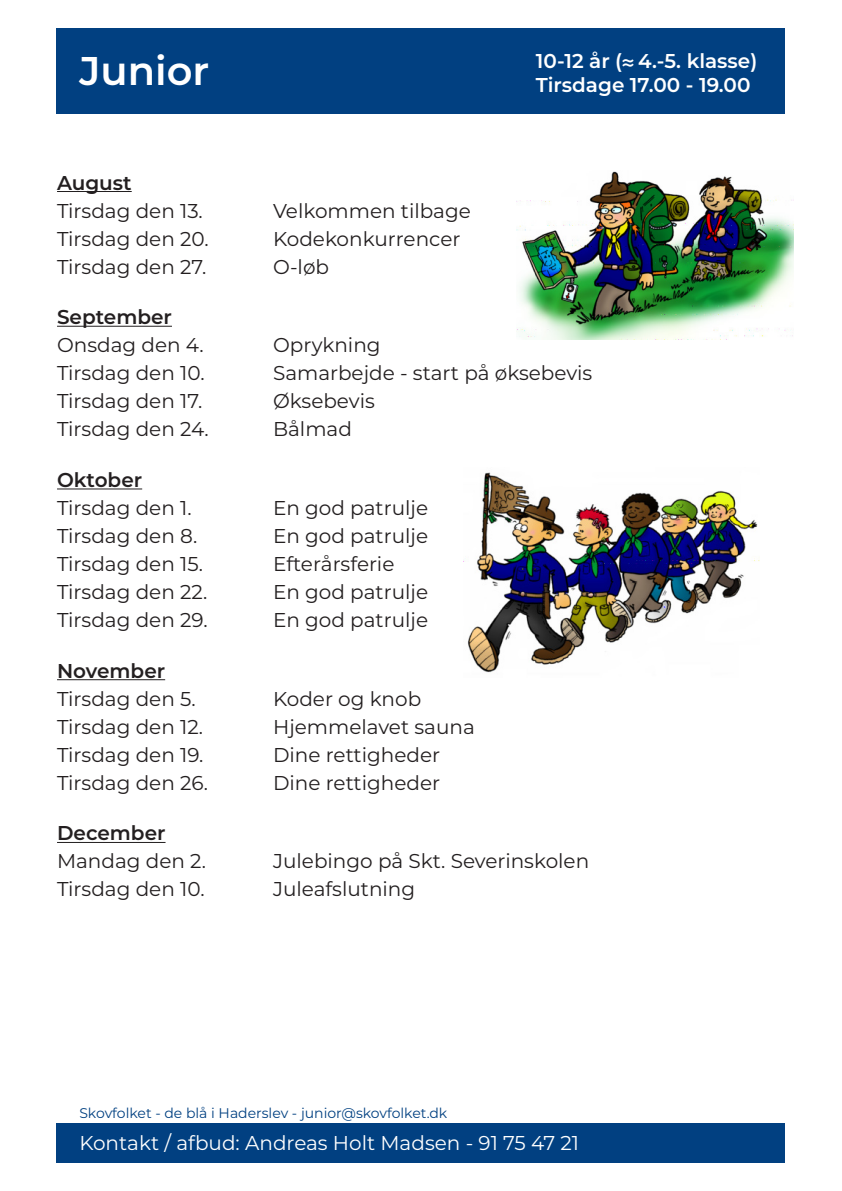
<style>
.page{position:relative;width:842px;height:1191px;background:#fff}
.page>*{position:absolute;margin:0;border:0;box-sizing:border-box;transform-origin:0 0}
.t1{font:600 40px "Montserrat";color:#fff}
.t2{font:20px/28px "Montserrat";color:#231f20}
.t3{font:600 20px/24px "Montserrat";color:#fff}
.t4{font:20px "Montserrat";color:#fff}
.t5{font:14px "Montserrat";color:#014081}
.s1{font-family:"Myriad Pro";font-weight:700}
.s2{font-weight:600}
</style>
<div class="page">
<hr style="left:57px;top:191px;width:75px;height:1px;background:#231f20">
<hr style="left:57px;top:326px;width:115px;height:1px;background:#231f20">
<hr style="left:57px;top:488px;width:85px;height:1px;background:#231f20">
<hr style="left:57px;top:679px;width:108px;height:1px;background:#231f20">
<hr style="left:57px;top:842px;width:109px;height:1px;background:#231f20">
<div style="left:57px;top:28px;width:728px;height:85px;background:#014081"></div>
<div style="left:57px;top:1123px;width:728px;height:39px;background:#014081"></div>
<img style="left:463px;top:472px;width:297px;height:201px">
<img style="left:517px;top:171px;width:276px;height:168px">
<p class="t1" style="left:79px;top:42px;width:131px">Junior</p>
<p class="t3" style="left:536px;top:48px;width:223px">10-12 år (<span class="s1">≈</span> 4.-5. klasse)<br>Tirsdage 17.00 - 19.00</p>
<p class="t2" style="left:57px;top:168px;width:147px"><span class="s2">August<br></span>Tirsdag den 13.</p>
<p class="t2" style="left:273px;top:196px;width:199px">Velkommen tilbage</p>
<p class="t2" style="left:57px;top:224px;width:153px">Tirsdag den 20.</p>
<p class="t2" style="left:273px;top:224px;width:189px">Kodekonkurrencer</p>
<p class="t2" style="left:57px;top:252px;width:151px">Tirsdag den 27.</p>
<p class="t2" style="left:273px;top:252px;width:58px">O-løb</p>
<p class="t2" style="left:57px;top:302px;width:148px"><span class="s2">September<br></span>Onsdag den 4.</p>
<p class="t2" style="left:273px;top:330px;width:109px">Oprykning</p>
<p class="t2" style="left:57px;top:358px;width:149px">Tirsdag den 10.</p>
<p class="t2" style="left:273px;top:358px;width:321px">Samarbejde - start på øksebevis</p>
<p class="t2" style="left:57px;top:386px;width:147px">Tirsdag den 17.</p>
<p class="t2" style="left:273px;top:386px;width:103px">Øksebevis</p>
<p class="t2" style="left:57px;top:414px;width:153px">Tirsdag den 24.</p>
<p class="t2" style="left:273px;top:414px;width:80px">Bålmad</p>
<p class="t2" style="left:57px;top:465px;width:136px"><span class="s2">Oktober<br></span>Tirsdag den 1.</p>
<p class="t2" style="left:273px;top:493px;width:157px">En god patrulje</p>
<p class="t2" style="left:57px;top:521px;width:142px">Tirsdag den 8.</p>
<p class="t2" style="left:273px;top:521px;width:157px">En god patrulje</p>
<p class="t2" style="left:57px;top:549px;width:147px">Tirsdag den 15.</p>
<p class="t2" style="left:273px;top:549px;width:123px">Efterårsferie</p>
<p class="t2" style="left:57px;top:577px;width:152px">Tirsdag den 22.</p>
<p class="t2" style="left:273px;top:577px;width:157px">En god patrulje</p>
<p class="t2" style="left:57px;top:605px;width:152px">Tirsdag den 29.</p>
<p class="t2" style="left:273px;top:605px;width:157px">En god patrulje</p>
<p class="t2" style="left:57px;top:656px;width:140px"><span class="s2">November<br></span>Tirsdag den 5.</p>
<p class="t2" style="left:273px;top:684px;width:150px">Koder og knob</p>
<p class="t2" style="left:57px;top:712px;width:148px">Tirsdag den 12.</p>
<p class="t2" style="left:273px;top:712px;width:203px">Hjemmelavet sauna</p>
<p class="t2" style="left:57px;top:740px;width:148px">Tirsdag den 19.</p>
<p class="t2" style="left:273px;top:740px;width:169px">Dine rettigheder</p>
<p class="t2" style="left:57px;top:768px;width:152px">Tirsdag den 26.</p>
<p class="t2" style="left:273px;top:768px;width:169px">Dine rettigheder</p>
<p class="t2" style="left:57px;top:818px;width:151px"><span class="s2">December<br></span>Mandag den 2.</p>
<p class="t2" style="left:273px;top:846px;width:318px">Julebingo på Skt. Severinskolen</p>
<p class="t2" style="left:57px;top:874px;width:149px">Tirsdag den 10.</p>
<p class="t2" style="left:273px;top:874px;width:144px">Juleafslutning</p>
<p class="t5" style="left:79px;top:1103px;width:369px">Skovfolket - de blå i Haderslev - junior@skovfolket.dk</p>
<p class="t4" style="left:79px;top:1128px;width:501px">Kontakt / afbud: Andreas Holt Madsen - 91 75 47 21</p>
</div>
